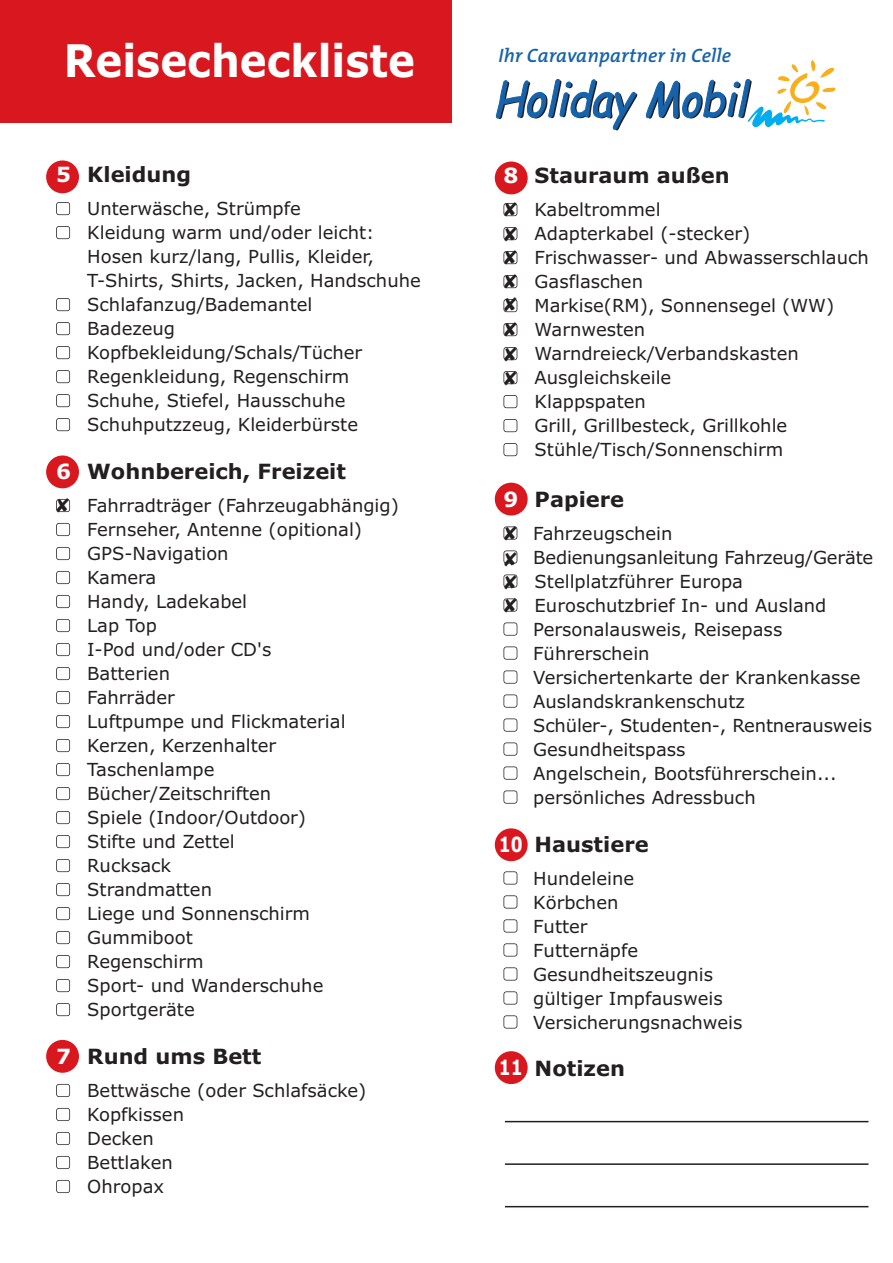
<style>
.page{position:relative;width:893px;height:1263px;background:#fff}
.page>*{position:absolute;margin:0;border:0;box-sizing:border-box;transform-origin:0 0}
.t1{font:700 45px "Verdana";color:#fff;scale:.9 1}
.t2{font:700 21px "Verdana";color:#231f20}
.t3{font:700 21px "Verdana";color:#fff;scale:.8 1}
.t4{font:italic 600 19.5px "The Mix";letter-spacing:.005em;color:#1663ac}
.t5{font:18px/24px "Verdana";color:#231f20}
.s1{color:#fff}
</style>
<div class="page">
<div style="left:46px;top:160px;width:33px;height:33px;background:#d8171f;border-radius:50%"></div>
<div style="left:495px;top:162px;width:33px;height:32px;background:#d8171f;border-radius:50%"></div>
<div style="left:495px;top:483px;width:33px;height:32px;background:#d8171f;border-radius:50%"></div>
<div style="left:46px;top:455px;width:33px;height:33px;background:#d8171f;border-radius:50%"></div>
<div style="left:46px;top:1040px;width:33px;height:33px;background:#d8171f;border-radius:50%"></div>
<div style="left:0;top:0;width:452px;height:122px;background:#d8171f"></div>
<div style="left:56px;top:499px;width:14px;height:13px;border:2px solid #231f20;border-radius:3px"></div>
<div style="left:56px;top:523px;width:14px;height:13px;border:2px solid #231f20;border-radius:3px"></div>
<div style="left:56px;top:1180px;width:14px;height:13px;border:2px solid #231f20;border-radius:3px"></div>
<div style="left:56px;top:1156px;width:14px;height:13px;border:2px solid #231f20;border-radius:3px"></div>
<div style="left:56px;top:1132px;width:14px;height:13px;border:2px solid #231f20;border-radius:3px"></div>
<div style="left:56px;top:1108px;width:14px;height:13px;border:2px solid #231f20;border-radius:3px"></div>
<div style="left:56px;top:1084px;width:14px;height:13px;border:2px solid #231f20;border-radius:3px"></div>
<div style="left:56px;top:226px;width:14px;height:13px;border:2px solid #231f20;border-radius:3px"></div>
<div style="left:56px;top:298px;width:14px;height:13px;border:2px solid #231f20;border-radius:3px"></div>
<div style="left:56px;top:418px;width:14px;height:13px;border:2px solid #231f20;border-radius:3px"></div>
<div style="left:56px;top:394px;width:14px;height:13px;border:2px solid #231f20;border-radius:3px"></div>
<div style="left:56px;top:370px;width:14px;height:13px;border:2px solid #231f20;border-radius:3px"></div>
<div style="left:56px;top:346px;width:14px;height:13px;border:2px solid #231f20;border-radius:3px"></div>
<div style="left:56px;top:322px;width:14px;height:13px;border:2px solid #231f20;border-radius:3px"></div>
<div style="left:56px;top:202px;width:14px;height:13px;border:2px solid #231f20;border-radius:3px"></div>
<div style="left:56px;top:787px;width:14px;height:13px;border:2px solid #231f20;border-radius:3px"></div>
<div style="left:56px;top:1003px;width:14px;height:13px;border:2px solid #231f20;border-radius:3px"></div>
<div style="left:56px;top:979px;width:14px;height:13px;border:2px solid #231f20;border-radius:3px"></div>
<div style="left:56px;top:955px;width:14px;height:13px;border:2px solid #231f20;border-radius:3px"></div>
<div style="left:56px;top:931px;width:14px;height:13px;border:2px solid #231f20;border-radius:3px"></div>
<div style="left:56px;top:907px;width:14px;height:13px;border:2px solid #231f20;border-radius:3px"></div>
<div style="left:56px;top:883px;width:14px;height:13px;border:2px solid #231f20;border-radius:3px"></div>
<div style="left:56px;top:859px;width:14px;height:13px;border:2px solid #231f20;border-radius:3px"></div>
<div style="left:56px;top:835px;width:14px;height:13px;border:2px solid #231f20;border-radius:3px"></div>
<div style="left:56px;top:811px;width:14px;height:13px;border:2px solid #231f20;border-radius:3px"></div>
<div style="left:56px;top:763px;width:14px;height:13px;border:2px solid #231f20;border-radius:3px"></div>
<div style="left:56px;top:739px;width:14px;height:13px;border:2px solid #231f20;border-radius:3px"></div>
<div style="left:56px;top:715px;width:14px;height:13px;border:2px solid #231f20;border-radius:3px"></div>
<div style="left:56px;top:691px;width:14px;height:13px;border:2px solid #231f20;border-radius:3px"></div>
<div style="left:56px;top:667px;width:14px;height:13px;border:2px solid #231f20;border-radius:3px"></div>
<div style="left:56px;top:643px;width:14px;height:13px;border:2px solid #231f20;border-radius:3px"></div>
<div style="left:56px;top:619px;width:14px;height:13px;border:2px solid #231f20;border-radius:3px"></div>
<div style="left:56px;top:595px;width:14px;height:13px;border:2px solid #231f20;border-radius:3px"></div>
<div style="left:56px;top:571px;width:14px;height:13px;border:2px solid #231f20;border-radius:3px"></div>
<div style="left:56px;top:547px;width:14px;height:13px;border:2px solid #231f20;border-radius:3px"></div>
<div style="left:503px;top:395px;width:14px;height:13px;border:2px solid #231f20;border-radius:3px"></div>
<div style="left:503px;top:598px;width:14px;height:14px;border:2px solid #231f20;border-radius:3px"></div>
<div style="left:503px;top:574px;width:14px;height:14px;border:2px solid #231f20;border-radius:3px"></div>
<div style="left:503px;top:347px;width:14px;height:13px;border:2px solid #231f20;border-radius:3px"></div>
<div style="left:503px;top:371px;width:14px;height:13px;border:2px solid #231f20;border-radius:3px"></div>
<div style="left:503px;top:443px;width:14px;height:13px;border:2px solid #231f20;border-radius:3px"></div>
<div style="left:503px;top:275px;width:14px;height:13px;border:2px solid #231f20;border-radius:3px"></div>
<div style="left:503px;top:766px;width:14px;height:14px;border:2px solid #231f20;border-radius:3px"></div>
<div style="left:503px;top:419px;width:14px;height:13px;border:2px solid #231f20;border-radius:3px"></div>
<div style="left:503px;top:323px;width:14px;height:13px;border:2px solid #231f20;border-radius:3px"></div>
<div style="left:503px;top:299px;width:14px;height:13px;border:2px solid #231f20;border-radius:3px"></div>
<div style="left:503px;top:251px;width:14px;height:13px;border:2px solid #231f20;border-radius:3px"></div>
<div style="left:503px;top:227px;width:14px;height:13px;border:2px solid #231f20;border-radius:3px"></div>
<div style="left:503px;top:203px;width:14px;height:13px;border:2px solid #231f20;border-radius:3px"></div>
<div style="left:503px;top:790px;width:14px;height:14px;border:2px solid #231f20;border-radius:3px"></div>
<div style="left:503px;top:742px;width:14px;height:14px;border:2px solid #231f20;border-radius:3px"></div>
<div style="left:503px;top:718px;width:14px;height:14px;border:2px solid #231f20;border-radius:3px"></div>
<div style="left:503px;top:694px;width:14px;height:14px;border:2px solid #231f20;border-radius:3px"></div>
<div style="left:503px;top:670px;width:14px;height:14px;border:2px solid #231f20;border-radius:3px"></div>
<div style="left:503px;top:646px;width:14px;height:14px;border:2px solid #231f20;border-radius:3px"></div>
<div style="left:503px;top:622px;width:14px;height:14px;border:2px solid #231f20;border-radius:3px"></div>
<div style="left:503px;top:550px;width:14px;height:14px;border:2px solid #231f20;border-radius:3px"></div>
<div style="left:503px;top:1015px;width:14px;height:13px;border:2px solid #231f20;border-radius:3px"></div>
<div style="left:503px;top:991px;width:14px;height:13px;border:2px solid #231f20;border-radius:3px"></div>
<div style="left:503px;top:967px;width:14px;height:13px;border:2px solid #231f20;border-radius:3px"></div>
<div style="left:503px;top:943px;width:14px;height:13px;border:2px solid #231f20;border-radius:3px"></div>
<div style="left:503px;top:919px;width:14px;height:13px;border:2px solid #231f20;border-radius:3px"></div>
<div style="left:503px;top:895px;width:14px;height:13px;border:2px solid #231f20;border-radius:3px"></div>
<div style="left:503px;top:871px;width:14px;height:13px;border:2px solid #231f20;border-radius:3px"></div>
<div style="left:503px;top:526px;width:14px;height:14px;border:2px solid #231f20;border-radius:3px"></div>
<div style="left:495px;top:828px;width:33px;height:33px;background:#d8171f;border-radius:50%"></div>
<div style="left:495px;top:1051px;width:33px;height:33px;background:#d8171f;border-radius:50%"></div>
<hr style="left:505px;top:1121px;width:363px;height:1px;background:#231f20">
<hr style="left:505px;top:1163px;width:363px;height:2px;background:#231f20">
<hr style="left:505px;top:1206px;width:363px;height:1px;background:#231f20">
<svg style="left:496px;top:79px;width:141px;height:52px"></svg>
<svg style="left:646px;top:60px;width:190px;height:68px"></svg>
<svg style="left:57px;top:499px;width:12px;height:14px"></svg>
<svg style="left:504px;top:203px;width:12px;height:38px"></svg>
<svg style="left:504px;top:251px;width:12px;height:37px"></svg>
<svg style="left:504px;top:323px;width:12px;height:13px"></svg>
<svg style="left:504px;top:299px;width:12px;height:13px"></svg>
<svg style="left:504px;top:348px;width:12px;height:37px"></svg>
<svg style="left:504px;top:526px;width:12px;height:38px"></svg>
<svg style="left:504px;top:575px;width:12px;height:37px"></svg>
<h1 class="t1" style="left:64px;top:35px;width:391px">Reisecheckliste</h1>
<p class="t2" style="left:56px;top:163px;width:136px"><span class="s1">5</span> Kleidung</p>
<p class="t5" style="left:87px;top:197px;width:335px">Unterwäsche, Strümpfe<br>Kleidung warm und/oder leicht:<br>Hosen kurz/lang, Pullis, Kleider,<br>T-Shirts, Shirts, Jacken, Handschuhe<br>Schlafanzug/Bademantel<br>Badezeug<br>Kopfbekleidung/Schals/Tücher<br>Regenkleidung, Regenschirm<br>Schuhe, Stiefel, Hausschuhe<br>Schuhputzzeug, Kleiderbürste</p>
<p class="t2" style="left:56px;top:459px;width:291px"><span class="s1">6</span> Wohnbereich, Freizeit</p>
<p class="t5" style="left:87px;top:494px;width:313px">Fahrradträger (Fahrzeugabhängig)<br>Fernseher, Antenne (opitional)<br>GPS-Navigation<br>Kamera<br>Handy, Ladekabel<br>Lap Top<br>I-Pod und/oder CD's<br>Batterien<br>Fahrräder<br>Luftpumpe und Flickmaterial<br>Kerzen, Kerzenhalter<br>Taschenlampe<br>Bücher/Zeitschriften<br>Spiele (Indoor/Outdoor)<br>Stifte und Zettel<br>Rucksack<br>Strandmatten<br>Liege und Sonnenschirm<br>Gummiboot<br>Regenschirm<br>Sport- und Wanderschuhe<br>Sportgeräte</p>
<p class="t2" style="left:56px;top:1044px;width:207px"><span class="s1">7</span> Rund ums Bett</p>
<p class="t5" style="left:87px;top:1079px;width:281px">Bettwäsche (oder Schlafsäcke)<br>Kopfkissen<br>Decken<br>Bettlaken<br>Ohropax</p>
<p class="t4" style="left:498px;top:49px;width:234px">Ihr Caravanpartner in Celle</p>
<p class="t2" style="left:503px;top:164px;width:228px"><span class="s1">8</span> Stauraum außen</p>
<p class="t5" style="left:535px;top:198px;width:336px">Kabeltrommel<br>Adapterkabel (-stecker)<br>Frischwasser- und Abwasserschlauch<br>Gasflaschen<br>Markise(RM), Sonnensegel (WW)<br>Warnwesten<br>Warndreieck/Verbandskasten<br>Ausgleichskeile<br>Klappspaten<br>Grill, Grillbesteck, Grillkohle<br>Stühle/Tisch/Sonnenschirm</p>
<p class="t2" style="left:503px;top:487px;width:122px"><span class="s1">9</span> Papiere</p>
<p class="t5" style="left:533px;top:521px;width:342px">Fahrzeugschein<br>Bedienungsanleitung Fahrzeug/Geräte<br>Stellplatzführer Europa<br>Euroschutzbrief In- und Ausland<br>Personalausweis, Reisepass<br>Führerschein<br>Versichertenkarte der Krankenkasse<br>Auslandskrankenschutz<br>Schüler-, Studenten-, Rentnerausweis<br>Gesundheitspass<br>Angelschein, Bootsführerschein... persönliches Adressbuch</p>
<p class="t2" style="left:535px;top:832px;width:116px">Haustiere</p>
<p class="t5" style="left:533px;top:866px;width:211px">Hundeleine<br>Körbchen<br>Futter<br>Futternäpfe<br>Gesundheitszeugnis gültiger Impfausweis<br>Versicherungsnachweis</p>
<p class="t2" style="left:535px;top:1057px;width:92px">Notizen</p>
<p class="t3" style="left:499px;top:832px;width:31px">10</p>
<p class="t3" style="left:499px;top:1055px;width:31px">11</p>
</div>
